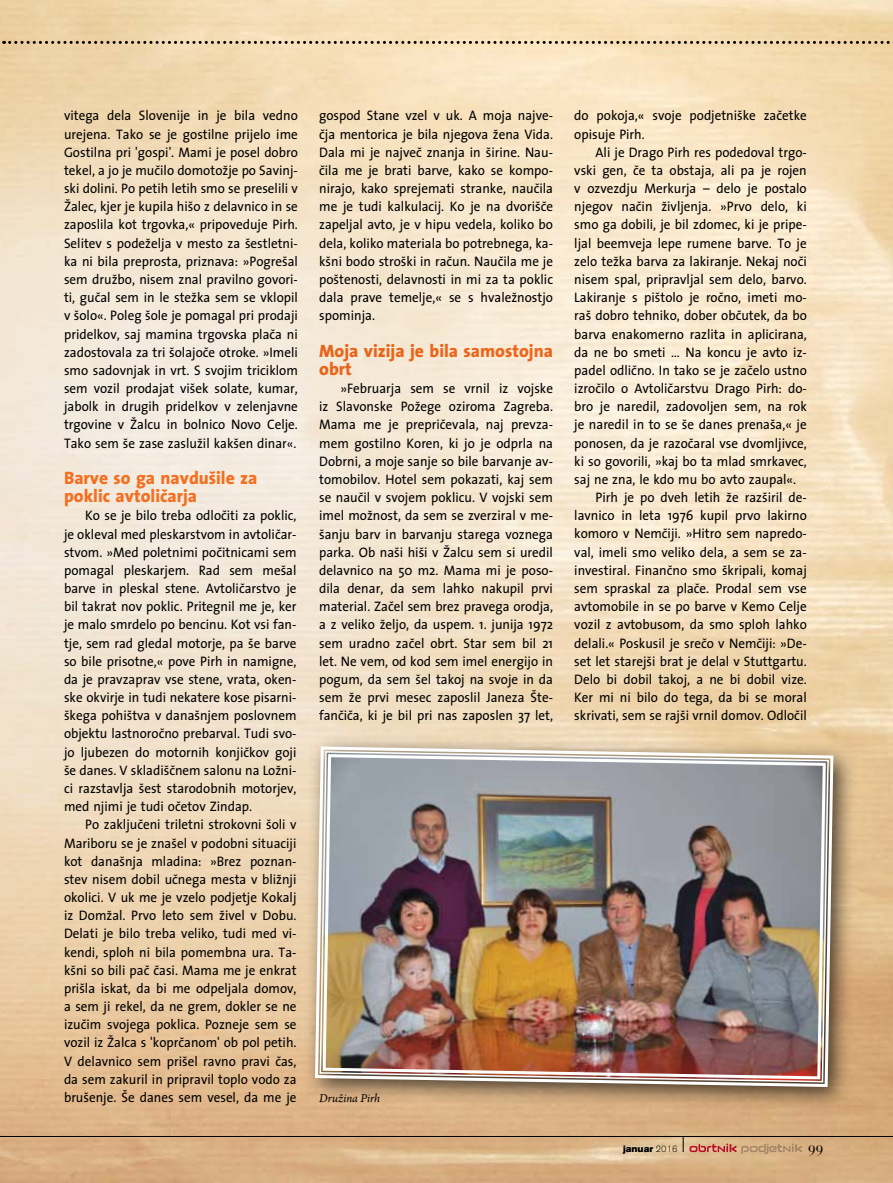
<style>
.page{position:relative;width:893px;height:1183px;background:#fff}
.page>*{position:absolute;margin:0;border:0;box-sizing:border-box;transform-origin:0 0}
.t1{font:800 18px/18.1px "The Sans X";color:#f36f21}
.t2{font:15px "Bodoni Ant SCX Ligh";color:#000}
.t3{font:13.8px/18.1px "The Sans X";color:#000;text-align:justify;scale:.95 1}
.t4{font:italic 12.75px "Arno Pro";color:#000}
.t5{font:900 9.75px "Accius X";color:#000}
.s1{font-weight:300}
</style>
<div class="page">
<img style="left:0;top:0;width:893px;height:1182px">
<div style="left:302px;top:733px;width:556px;height:378px;background:#000;opacity:.75"></div>
<svg style="left:313px;top:412px;width:522px;height:676px;background:#f0dec3"></svg>
<svg style="left:319px;top:750px;width:511px;height:332px"></svg>
<img style="left:321px;top:752px;width:506px;height:328px">
<p class="t3" style="left:64px;top:107px;width:248px">vitega dela Slovenije in je bila vedno urejena. Tako se je gostilne prijelo ime Gostilna pri 'gospi'. Mami je posel dobro tekel, a jo je mučilo domotožje po Savinj&shy;ski dolini. Po petih letih smo se preselili v Žalec, kjer je kupila hišo z delavnico in se zaposlila kot trgovka,« pripoveduje Pirh.<br>Selitev s podeželja v mesto za šestletni&shy;ka ni bila preprosta, priznava: »Pogrešal sem družbo, nisem znal pravilno govori&shy;ti, gučal sem in le stežka sem se vklopil v šolo«. Poleg šole je pomagal pri prodaji pridelkov, saj mamina trgovska plača ni zadostovala za tri šolajoče otroke. »Imeli smo sadovnjak in vrt. S svojim triciklom sem vozil prodajat višek solate, kumar, jabolk in drugih pridelkov v zelenjavne trgovine v Žalcu in bolnico Novo Celje.<br>Tako sem še zase zaslužil kakšen dinar«.</p>
<h1 class="t1" style="left:64px;top:469px;width:195px">Barve so ga navdušile za poklic avtoličarja</h1>
<p class="t3" style="left:64px;top:507px;width:246px;text-indent:21px">Ko se je bilo treba odločiti za poklic, je okleval med pleskarstvom in avtoličar&shy;stvom. »Med poletnimi počitnicami sem pomagal pleskarjem. Rad sem mešal barve in pleskal stene. Avtoličarstvo je bil takrat nov poklic. Pritegnil me je, ker je malo smrdelo po bencinu. Kot vsi fan&shy;tje, sem rad gledal motorje, pa še barve so bile prisotne,« pove Pirh in namigne, da je pravzaprav vse stene, vrata, oken&shy;ske okvirje in tudi nekatere kose pisarni&shy;škega pohištva v današnjem poslovnem objektu lastnoročno prebarval. Tudi svo&shy;jo ljubezen do motornih konjičkov goji še danes. V skladiščnem salonu na Ložni&shy;ci razstavlja šest starodobnih motorjev, med njimi je tudi očetov Zindap.</p>
<p class="t3" style="left:64px;top:815px;width:246px;text-indent:21px">Po zaključeni triletni strokovni šoli v Mariboru se je znašel v podobni situaciji kot današnja mladina: »Brez poznan&shy;stev nisem dobil učnega mesta v bližnji okolici. V uk me je vzelo podjetje Kokalj iz Domžal. Prvo leto sem živel v Dobu.<br>Delati je bilo treba veliko, tudi med vi&shy;kendi, sploh ni bila pomembna ura. Ta&shy;kšni so bili pač časi. Mama me je enkrat prišla iskat, da bi me odpeljala domov, a sem ji rekel, da ne grem, dokler se ne izučim svojega poklica. Pozneje sem se vozil iz Žalca s 'koprčanom' ob pol petih.<br>V delavnico sem prišel ravno pravi čas, da sem zakuril in pripravil toplo vodo za brušenje. Še danes sem vesel, da me je</p>
<p class="t3" style="left:319px;top:107px;width:248px">gospod Stane vzel v uk. A moja najve&shy;čja mentorica je bila njegova žena Vida.<br>Dala mi je največ znanja in širine. Nau&shy;čila me je brati barve, kako se kompo&shy;nirajo, kako sprejemati stranke, naučila me je tudi kalkulacij. Ko je na dvorišče zapeljal avto, je v hipu vedela, koliko bo dela, koliko materiala bo potrebnega, ka&shy;kšni bodo stroški in račun. Naučila me je poštenosti, delavnosti in mi za ta poklic dala prave temelje,« se s hvaležnostjo spominja.</p>
<h1 class="t1" style="left:319px;top:341px;width:235px">Moja vizija je bila samostojna obrt</h1>
<p class="t3" style="left:319px;top:379px;width:248px;text-indent:21px">»Februarja sem se vrnil iz vojske iz Slavonske Požege oziroma Zagreba.<br>Mama me je prepričevala, naj prevza&shy;mem gostilno Koren, ki jo je odprla na Dobrni, a moje sanje so bile barvanje av&shy;tomobilov. Hotel sem pokazati, kaj sem se naučil v svojem poklicu. V vojski sem imel možnost, da sem se zverziral v me&shy;šanju barv in barvanju starega voznega parka. Ob naši hiši v Žalcu sem si uredil delavnico na 50 m2. Mama mi je poso&shy;dila denar, da sem lahko nakupil prvi material. Začel sem brez pravega orodja, a z veliko željo, da uspem. 1. junija 1972 sem uradno začel obrt. Star sem bil 21 let. Ne vem, od kod sem imel energijo in pogum, da sem šel takoj na svoje in da sem že prvi mesec zaposlil Janeza Šte&shy;fančiča, ki je bil pri nas zaposlen 37 let,</p>
<p class="t3" style="left:574px;top:107px;width:246px">do pokoja,« svoje podjetniške začetke opisuje Pirh.</p>
<p class="t3" style="left:596px;top:143px;width:224px">Ali je Drago Pirh res podedoval trgo-</p>
<p class="t3" style="left:574px;top:161px;width:246px">vski gen, če ta obstaja, ali pa je rojen</p>
<p class="t3" style="left:574px;top:180px;width:246px">v ozvezdju Merkurja – delo je postalo</p>
<p class="t3" style="left:574px;top:198px;width:246px">njegov način življenja. »Prvo delo, ki</p>
<p class="t3" style="left:574px;top:216px;width:246px">smo ga dobili, je bil zdomec, ki je pripe-</p>
<p class="t3" style="left:574px;top:234px;width:246px">ljal beemveja lepe rumene barve. To je</p>
<p class="t3" style="left:574px;top:252px;width:246px">zelo težka barva za lakiranje. Nekaj noči</p>
<p class="t3" style="left:574px;top:270px;width:246px">nisem spal, pripravljal sem delo, barvo.</p>
<p class="t3" style="left:574px;top:288px;width:246px">Lakiranje s pištolo je ročno, imeti mo-</p>
<p class="t3" style="left:574px;top:307px;width:246px">raš dobro tehniko, dober občutek, da bo</p>
<p class="t3" style="left:574px;top:325px;width:246px">barva enakomerno razlita in aplicirana,</p>
<p class="t3" style="left:574px;top:343px;width:246px">da ne bo smeti … Na koncu je avto iz-</p>
<p class="t3" style="left:574px;top:361px;width:246px">padel odlično. In tako se je začelo ustno</p>
<p class="t3" style="left:574px;top:379px;width:246px">izročilo o Avtoličarstvu Drago Pirh: do-</p>
<p class="t3" style="left:574px;top:397px;width:246px">bro je naredil, zadovoljen sem, na rok</p>
<p class="t3" style="left:574px;top:416px;width:246px">je naredil in to se še danes prenaša,« je</p>
<p class="t3" style="left:574px;top:434px;width:246px">ponosen, da je razočaral vse dvomljivce,</p>
<p class="t3" style="left:574px;top:452px;width:246px">ki so govorili, »kaj bo ta mlad smrkavec,</p>
<p class="t3" style="left:574px;top:470px;width:235px">saj ne zna, le kdo mu bo avto zaupal«.</p>
<p class="t3" style="left:596px;top:488px;width:224px">Pirh je po dveh letih že razširil de-</p>
<p class="t3" style="left:574px;top:506px;width:246px">lavnico in leta 1976 kupil prvo lakirno</p>
<p class="t3" style="left:574px;top:525px;width:246px">komoro v Nemčiji. »Hitro sem napredo-</p>
<p class="t3" style="left:574px;top:543px;width:246px">val, imeli smo veliko dela, a sem se za-</p>
<p class="t3" style="left:574px;top:561px;width:246px">investiral. Finančno smo škripali, komaj</p>
<p class="t3" style="left:574px;top:579px;width:246px">sem spraskal za plače. Prodal sem vse</p>
<p class="t3" style="left:574px;top:597px;width:246px">avtomobile in se po barve v Kemo Celje</p>
<p class="t3" style="left:574px;top:615px;width:246px">vozil z avtobusom, da smo sploh lahko</p>
<p class="t3" style="left:574px;top:634px;width:246px">delali.« Poskusil je srečo v Nemčiji: »De-</p>
<p class="t3" style="left:574px;top:652px;width:246px">set let starejši brat je delal v Stuttgartu.</p>
<p class="t3" style="left:574px;top:670px;width:246px">Delo bi dobil takoj, a ne bi dobil vize.</p>
<p class="t3" style="left:574px;top:688px;width:246px">Ker mi ni bilo do tega, da bi se moral</p>
<p class="t3" style="left:574px;top:706px;width:246px">skrivati, sem se rajši vrnil domov. Odločil</p>
<p class="t4" style="left:319px;top:1090px;width:62px">Družina Pirh</p>
<p class="t5" style="left:623px;top:1142px;width:56px">januar <span class="s1">2016</span></p>
<p class="t2" style="left:808px;top:1138px;width:16px">99</p>
</div>
